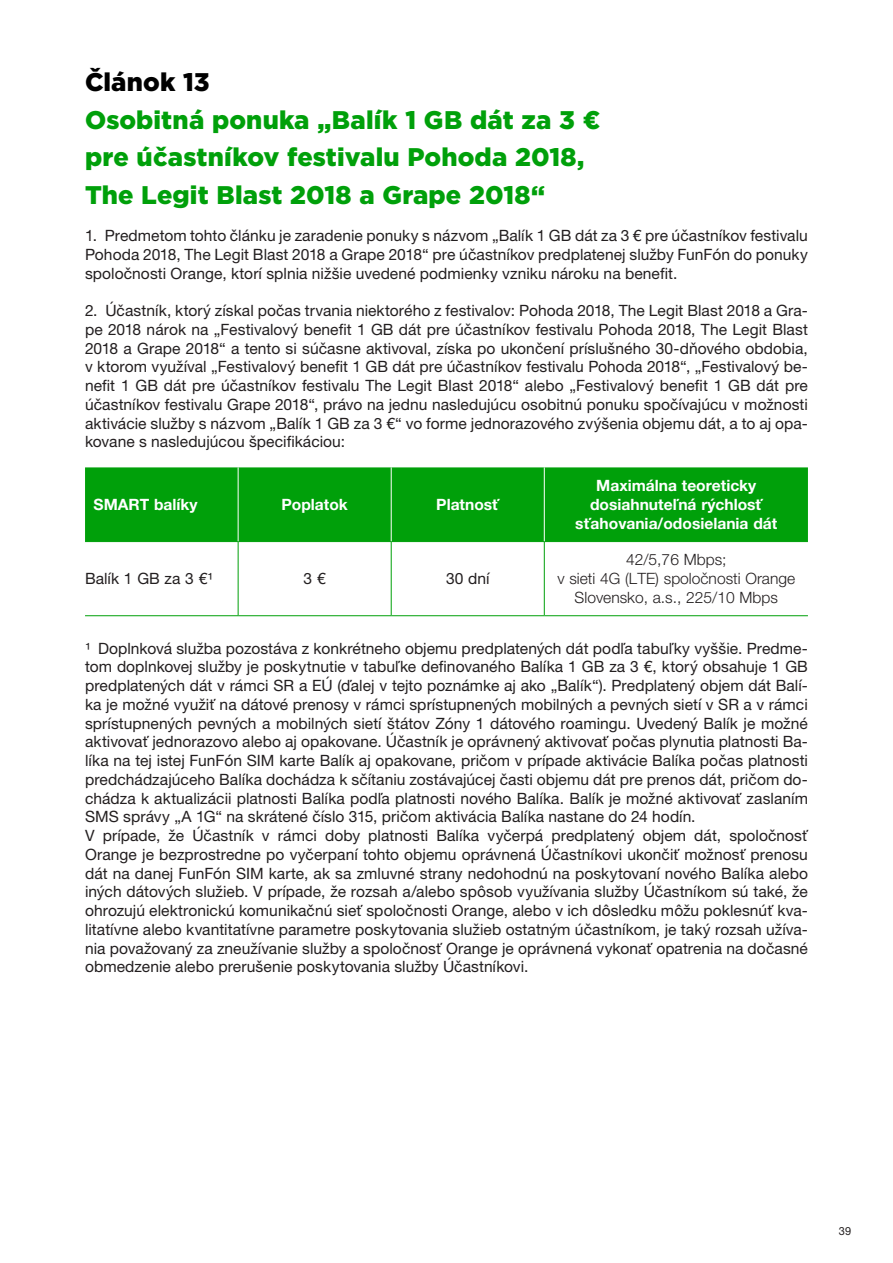
<style>
.page{position:relative;width:893px;height:1263px;background:#fff}
.page>*{position:absolute;margin:0;border:0;box-sizing:border-box;transform-origin:0 0}
.HDL_17_b{font:900 25.5px "Gotham";letter-spacing:.005em;color:#00a00a}
.HDL_17_b-2{font:900 25.5px "Gotham";letter-spacing:.005em;color:#000}
.Text_10_4_b{font:15.6px/18.8px "Helvetica Neue LT Pro";color:#231f20;text-align:justify}
.t1{font:700 15.6px/18.8px "Helvetica Neue LT Pro";color:#fff;text-align:center}
.t2{font:300 15.6px/18.8px "Helvetica Neue LT Pro";color:#231f20;text-align:center}
.t3{font:11.25px "Helvetica Neue LT Pro";color:#231f20}
</style>
<div class="page">
<div style="left:85px;top:467px;width:723px;height:74px;background:#00a00a"></div>
<hr style="left:85px;top:541px;width:153px;height:1px;background:#00a00a">
<hr style="left:238px;top:541px;width:153px;height:1px;background:#00a00a">
<hr style="left:238px;top:542px;width:1px;height:73px;background:#00a00a">
<hr style="left:391px;top:541px;width:153px;height:1px;background:#00a00a">
<hr style="left:391px;top:542px;width:1px;height:73px;background:#00a00a">
<hr style="left:544px;top:541px;width:264px;height:1px;background:#00a00a">
<hr style="left:544px;top:542px;width:1px;height:73px;background:#00a00a">
<hr style="left:85px;top:615px;width:153px;height:1px;background:#00a00a">
<hr style="left:238px;top:615px;width:153px;height:1px;background:#00a00a">
<hr style="left:391px;top:615px;width:153px;height:1px;background:#00a00a">
<hr style="left:544px;top:615px;width:264px;height:1px;background:#00a00a">
<hr style="left:238px;top:467px;width:1px;height:74px;background:#fff">
<hr style="left:391px;top:467px;width:1px;height:74px;background:#fff">
<hr style="left:544px;top:467px;width:1px;height:74px;background:#fff">
<p class="HDL_17_b-2" style="left:85px;top:64px;width:126px">Článok 13</p>
<p class="HDL_17_b" style="left:85px;top:102px;width:516px">Osobitná ponuka „Balík 1 GB dát za 3 €</p>
<p class="HDL_17_b" style="left:85px;top:139px;width:501px">pre účastníkov festivalu Pohoda 2018,</p>
<p class="HDL_17_b" style="left:85px;top:177px;width:461px">The Legit Blast 2018 a Grape 2018“</p>
<p class="Text_10_4_b" style="left:85px;top:226px;width:724px">1. Predmetom tohto článku je zaradenie ponuky s názvom „Balík 1 GB dát za 3 € pre účastníkov festivalu Pohoda 2018, The Legit Blast 2018 a Grape 2018“ pre účastníkov predplatenej služby FunFón do ponuky spoločnosti Orange, ktorí splnia nižšie uvedené podmienky vzniku nároku na benefit.</p>
<p class="Text_10_4_b" style="left:85px;top:301px;width:724px">2. Účastník, ktorý získal počas trvania niektorého z festivalov: Pohoda 2018, The Legit Blast 2018 a Gra&shy;pe 2018 nárok na „Festivalový benefit 1 GB dát pre účastníkov festivalu Pohoda 2018, The Legit Blast 2018 a Grape 2018“ a tento si súčasne aktivoval, získa po ukončení príslušného 30-dňového obdobia, v ktorom využíval „Festivalový benefit 1 GB dát pre účastníkov festivalu Pohoda 2018“, „Festivalový be&shy;nefit 1 GB dát pre účastníkov festivalu The Legit Blast 2018“ alebo „Festivalový benefit 1 GB dát pre účastníkov festivalu Grape 2018“, právo na jednu nasledujúcu osobitnú ponuku spočívajúcu v možnosti aktivácie služby s názvom „Balík 1 GB za 3 €“ vo forme jednorazového zvýšenia objemu dát, a to aj opa&shy;kovane s nasledujúcou špecifikáciou:</p>
<p class="t1" style="left:94px;top:495px;width:106px">SMART balíky</p>
<p class="t1" style="left:281px;top:495px;width:68px">Poplatok</p>
<p class="t1" style="left:436px;top:495px;width:64px">Platnosť</p>
<p class="t1" style="left:575px;top:476px;width:204px">Maximálna teoreticky dosiahnuteľná rýchlosť sťahovania/odosielania dát</p>
<p class="t2" style="left:626px;top:550px;width:102px">42/5,76 Mbps;</p>
<p class="t2" style="left:557px;top:569px;width:239px">v sieti 4G (LTE) spoločnosti Orange<br>Slovensko, a.s., 225/10 Mbps</p>
<p class="Text_10_4_b" style="left:85px;top:638px;width:724px">¹ Doplnková služba pozostáva z konkrétneho objemu predplatených dát podľa tabuľky vyššie. Predme&shy;tom doplnkovej služby je poskytnutie v tabuľke definovaného Balíka 1 GB za 3 €, ktorý obsahuje 1 GB predplatených dát v rámci SR a EÚ (ďalej v tejto poznámke aj ako „Balík“). Predplatený objem dát Balí&shy;ka je možné využiť na dátové prenosy v rámci sprístupnených mobilných a pevných sietí v SR a v rámci sprístupnených pevných a mobilných sietí štátov Zóny 1 dátového roamingu. Uvedený Balík je možné aktivovať jednorazovo alebo aj opakovane. Účastník je oprávnený aktivovať počas plynutia platnosti Ba&shy;líka na tej istej FunFón SIM karte Balík aj opakovane, pričom v prípade aktivácie Balíka počas platnosti predchádzajúceho Balíka dochádza k sčítaniu zostávajúcej časti objemu dát pre prenos dát, pričom do&shy;chádza k aktualizácii platnosti Balíka podľa platnosti nového Balíka. Balík je možné aktivovať zaslaním SMS správy „A 1G“ na skrátené číslo 315, pričom aktivácia Balíka nastane do 24 hodín.</p>
<p class="Text_10_4_b" style="left:85px;top:826px;width:724px">V prípade, že Účastník v rámci doby platnosti Balíka vyčerpá predplatený objem dát, spoločnosť Orange je bezprostredne po vyčerpaní tohto objemu oprávnená Účastníkovi ukončiť možnosť prenosu dát na danej FunFón SIM karte, ak sa zmluvné strany nedohodnú na poskytovaní nového Balíka alebo iných dátových služieb. V prípade, že rozsah a/alebo spôsob využívania služby Účastníkom sú také, že ohrozujú elektronickú komunikačnú sieť spoločnosti Orange, alebo v ich dôsledku môžu poklesnúť kva&shy;litatívne alebo kvantitatívne parametre poskytovania služieb ostatným účastníkom, je taký rozsah užíva&shy;nia považovaný za zneužívanie služby a spoločnosť Orange je oprávnená vykonať opatrenia na dočasné obmedzenie alebo prerušenie poskytovania služby Účastníkovi.</p>
<p class="Text_10_4_b" style="left:85px;top:569px;width:129px">Balík 1 GB za 3 €¹</p>
<p class="Text_10_4_b" style="left:304px;top:569px;width:24px">3 €</p>
<p class="Text_10_4_b" style="left:446px;top:569px;width:45px">30 dní</p>
<p class="t3" style="left:839px;top:1224px;width:14px">39</p>
</div>
